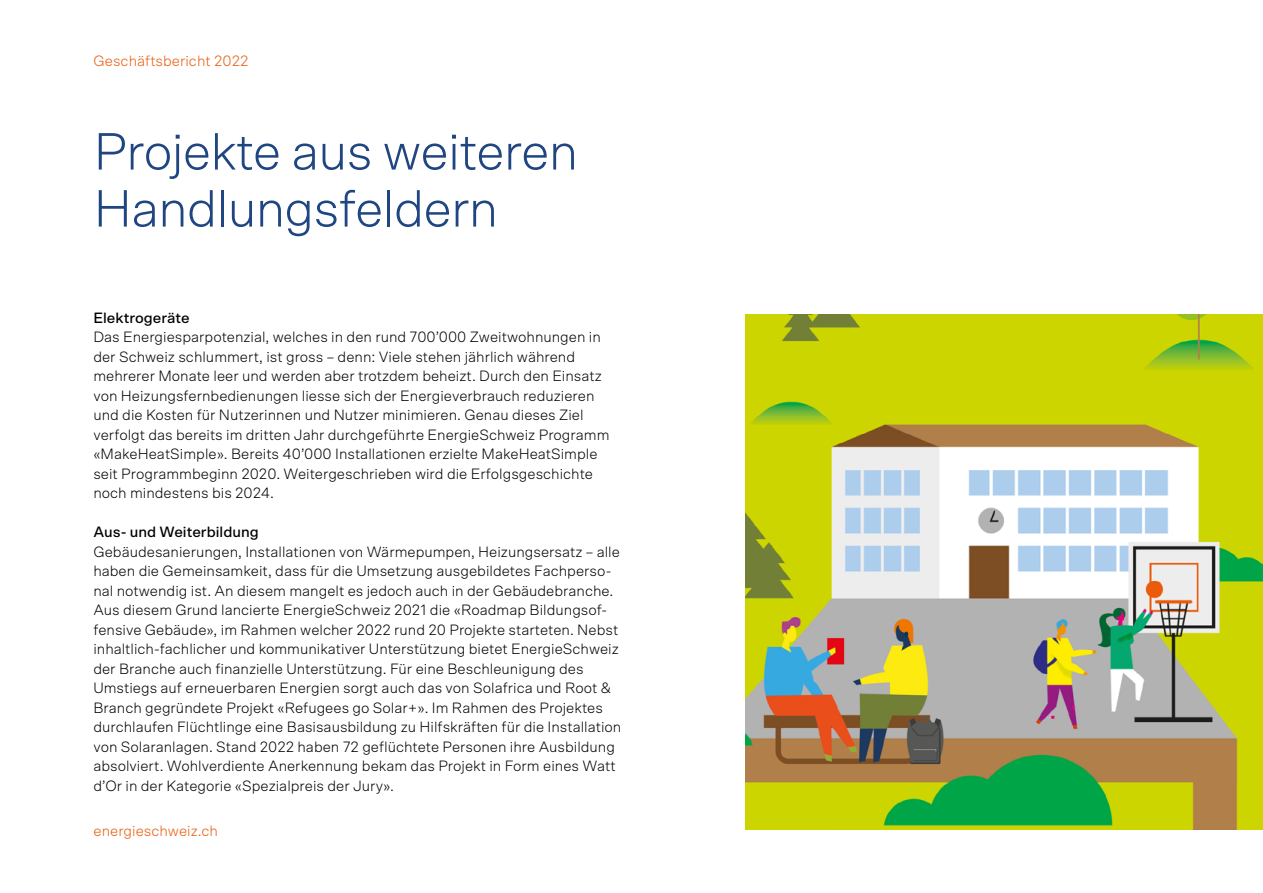
<style>
.page{position:relative;width:1263px;height:893px;background:#fff}
.page>*{position:absolute;margin:0;border:0;box-sizing:border-box;transform-origin:0 0}
.t1{font:300 52.5px/57px "Scto Grotesk A";letter-spacing:-.02em;color:#204682}
.t2{font:300 15px/19.5px "Scto Grotesk A";color:#000}
.t3{font:300 15px "Scto Grotesk A";color:#ea5b0b}
.t4{font:500 15px "Scto Grotesk A";color:#000}
</style>
<div class="page">
<img style="left:746px;top:314px;width:517px;height:516px">
<p class="t3" style="left:94px;top:52px;width:156px">Geschäftsbericht 2022</p>
<h1 class="t1" style="left:94px;top:122px;width:486px">Projekte aus weiteren<br>Handlungsfeldern</h1>
<p class="t4" style="left:93px;top:308px;width:98px">Elektrogeräte</p>
<p class="t2" style="left:93px;top:327px;width:518px">Das Energiesparpotenzial, welches in den rund 700’000 Zweitwohnungen in der Schweiz schlummert, ist gross – denn: Viele stehen jährlich während mehrerer Monate leer und werden aber trotzdem beheizt. Durch den Einsatz von Heizungsfernbedienungen liesse sich der Energieverbrauch reduzieren und die Kosten für Nutzerinnen und Nutzer minimieren. Genau dieses Ziel verfolgt das bereits im dritten Jahr durchgeführte EnergieSchweiz Programm «MakeHeatSimple». Bereits 40’000 Installationen erzielte MakeHeatSimple seit Programmbeginn 2020. Weitergeschrieben wird die Erfolgsgeschichte noch mindestens bis 2024.</p>
<p class="t4" style="left:93px;top:523px;width:167px">Aus- und Weiterbildung</p>
<p class="t2" style="left:93px;top:541px;width:529px">Gebäudesanierungen, Installationen von Wärmepumpen, Heizungsersatz – alle haben die Gemeinsamkeit, dass für die Umsetzung ausgebildetes Fachperso&shy;nal notwendig ist. An diesem mangelt es jedoch auch in der Gebäudebranche.<br>Aus diesem Grund lancierte EnergieSchweiz 2021 die «Roadmap Bildungsof&shy;fensive Gebäude», im Rahmen welcher 2022 rund 20 Projekte starteten. Nebst inhaltlich-fachlicher und kommunikativer Unterstützung bietet EnergieSchweiz der Branche auch finanzielle Unterstützung. Für eine Beschleunigung des Umstiegs auf erneuerbaren Energien sorgt auch das von Solafrica und Root &amp; Branch gegründete Projekt «Refugees go Solar+». Im Rahmen des Projektes durchlaufen Flüchtlinge eine Basisausbildung zu Hilfskräften für die Installation von Solaranlagen. Stand 2022 haben 72 geflüchtete Personen ihre Ausbildung absolviert. Wohlverdiente Anerkennung bekam das Projekt in Form eines Watt d’Or in der Kategorie «Spezialpreis der Jury».</p>
<p class="t3" style="left:94px;top:822px;width:126px">energieschweiz.ch</p>
</div>
